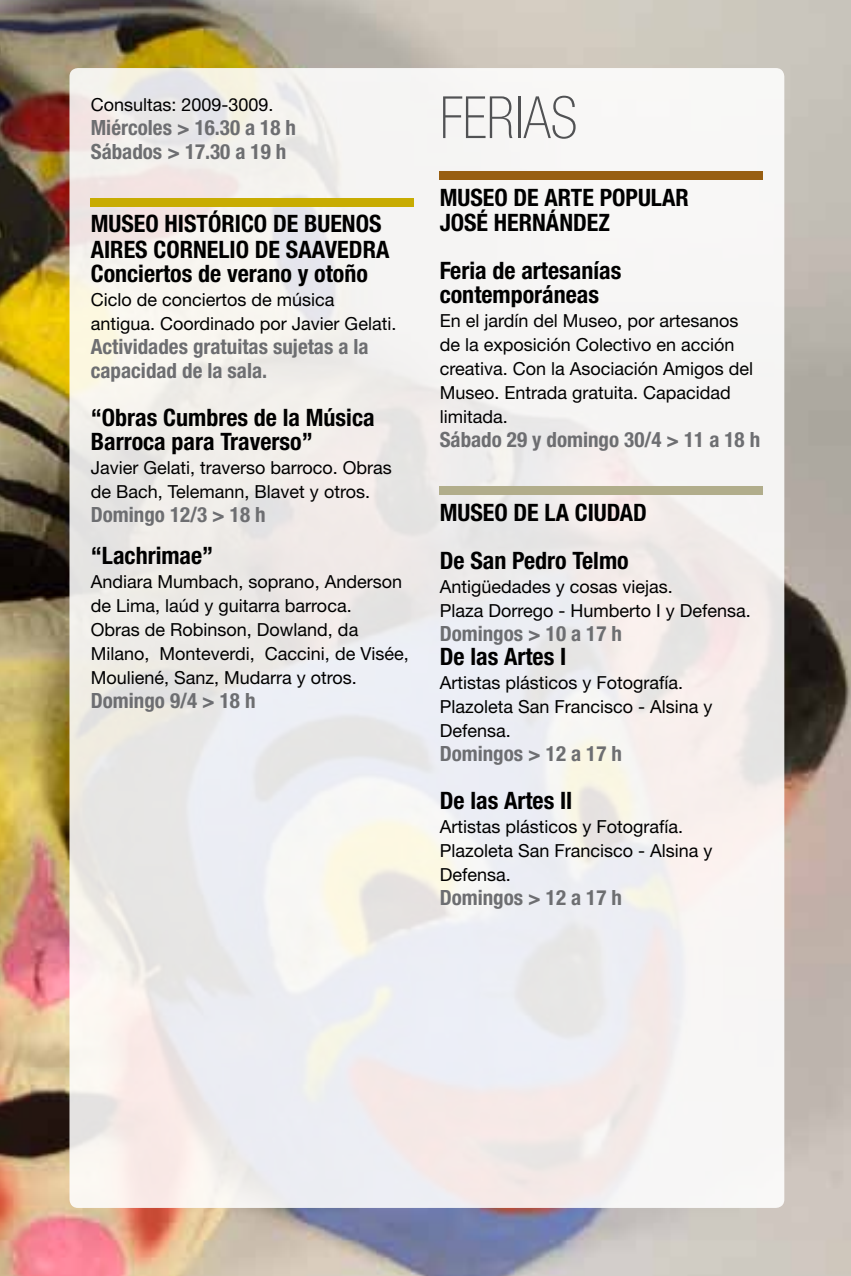
<style>
.page{position:relative;width:851px;height:1276px;background:#fff}
.page>*{position:absolute;margin:0;border:0;box-sizing:border-box;transform-origin:0 0}
.t1{font:100 condensed 58.2px "Helvetica Neue LT Std";color:#515254;scale:.96 1}
.t2{font:700 condensed 24px/24.6px "Helvetica Neue LT Std";color:#000}
.t3{font:700 condensed 21px/24px "Helvetica Neue LT Std";color:#6d6e71}
.t4{font:18px/24px "Helvetica Neue LT Std";color:#000}
</style>
<div class="page">
<img style="left:0;top:0;width:850px;height:1276px">
<div style="left:69px;top:68px;width:715px;height:1140px;background:linear-gradient(to right,#edebe9,#f4f2f2);border-radius:9px"></div>
<div style="left:91px;top:198px;width:323px;height:9px;background:#c8ac01"></div>
<div style="left:439px;top:172px;width:324px;height:8px;background:#985f12"></div>
<div style="left:439px;top:487px;width:324px;height:8px;background:#b1ad8b"></div>
<p class="t4" style="left:91px;top:92px;width:184px">Consultas: 2009-3009.</p>
<p class="t3" style="left:91px;top:115px;width:207px">Miércoles &gt; 16.30 a 18 h<br>Sábados &gt; 17.30 a 19 h</p>
<h2 class="t2" style="left:91px;top:211px;width:300px">MUSEO HISTÓRICO DE BUENOS<br>AIRES CORNELIO DE SAAVEDRA<br>Conciertos de verano y otoño</h2>
<p class="t4" style="left:91px;top:287px;width:307px">Ciclo de conciertos de música antigua. Coordinado por Javier Gelati.</p>
<p class="t3" style="left:91px;top:334px;width:279px">Actividades gratuitas sujetas a la capacidad de la sala.</p>
<h2 class="t2" style="left:91px;top:405px;width:285px">“Obras Cumbres de la Música<br>Barroca para Traverso”</h2>
<p class="t4" style="left:91px;top:455px;width:303px">Javier Gelati, traverso barroco. Obras de Bach, Telemann, Blavet y otros.</p>
<p class="t3" style="left:91px;top:502px;width:176px">Domingo 12/3 &gt; 18 h</p>
<h2 class="t2" style="left:91px;top:543px;width:124px">“Lachrimae”</h2>
<p class="t4" style="left:91px;top:569px;width:319px">Andiara Mumbach, soprano, Anderson de Lima, laúd y guitarra barroca.<br>Obras de Robinson, Dowland, da Milano, Monteverdi, Caccini, de Visée, Mouliené, Sanz, Mudarra y otros.</p>
<p class="t3" style="left:91px;top:688px;width:166px">Domingo 9/4 &gt; 18 h</p>
<h1 class="t1" style="left:439px;top:85px;width:145px">FERIAS</h1>
<h2 class="t2" style="left:439px;top:184px;width:250px;line-height:25.5px">MUSEO DE ARTE POPULAR<br>JOSÉ HERNÁNDEZ</h2>
<h2 class="t2" style="left:439px;top:258px;width:183px">Feria de artesanías contemporáneas</h2>
<p class="t4" style="left:439px;top:308px;width:315px">En el jardín del Museo, por artesanos de la exposición Colectivo en acción creativa. Con la Asociación Amigos del<br>Museo. Entrada gratuita. Capacidad limitada.</p>
<p class="t3" style="left:439px;top:427px;width:322px">Sábado 29 y domingo 30/4 &gt; 11 a 18 h</p>
<h2 class="t2" style="left:439px;top:488px;width:209px;line-height:48px">MUSEO DE LA CIUDAD<br>De San Pedro Telmo</h2>
<p class="t4" style="left:439px;top:574px;width:313px">Antigüedades y cosas viejas.<br>Plaza Dorrego - Humberto I y Defensa.</p>
<p class="t3" style="left:439px;top:621px;width:184px">Domingos &gt; 10 a 17 h</p>
<h2 class="t2" style="left:439px;top:643px;width:128px">De las Artes I</h2>
<p class="t4" style="left:439px;top:670px;width:274px">Artistas plásticos y Fotografía.<br>Plazoleta San Francisco - Alsina y<br>Defensa.</p>
<p class="t3" style="left:439px;top:741px;width:184px">Domingos &gt; 12 a 17 h</p>
<h2 class="t2" style="left:439px;top:787px;width:134px">De las Artes II</h2>
<p class="t4" style="left:439px;top:814px;width:274px">Artistas plásticos y Fotografía.<br>Plazoleta San Francisco - Alsina y<br>Defensa.</p>
<p class="t3" style="left:439px;top:885px;width:184px">Domingos &gt; 12 a 17 h</p>
</div>
